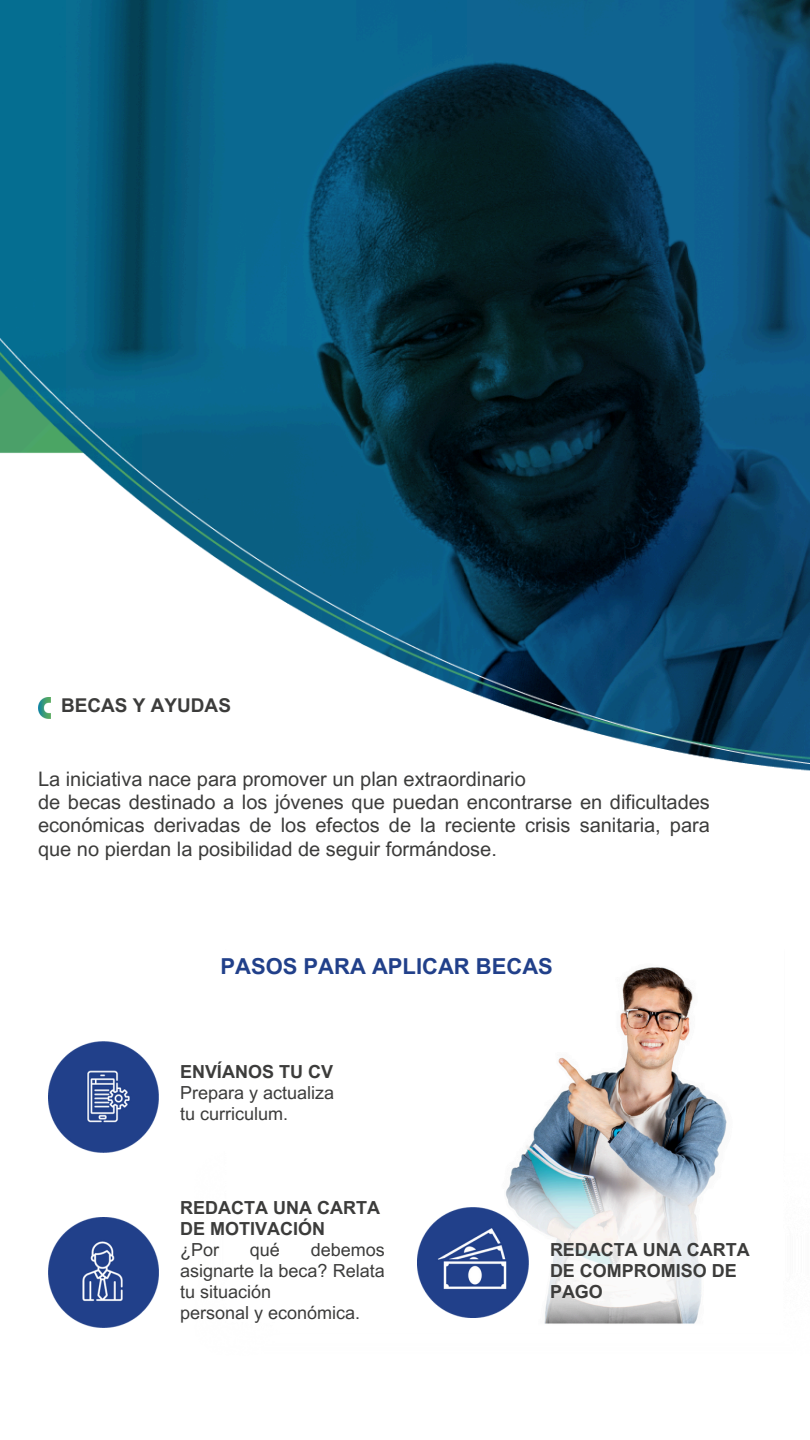
<style>
.page{position:relative;width:810px;height:1440px;background:#fff}
.page>*{position:absolute;margin:0;border:0;box-sizing:border-box;transform-origin:0 0}
.t1{font:700 22px "Arial MT Pro";color:#21408a}
.t2{font:20px/23.2px "Arial MT Pro";color:#3c3c3b}
.t3{font:700 19px "Arial MT Pro";color:#3c3c3b}
.t4{font:18px/21px "Arial MT Pro";color:#3c3c3b}
.t5{font:700 18px/21px "Arial MT Pro";color:#3c3c3b}
</style>
<div class="page">
<img style="left:0;top:0;width:810px;height:1283px">
<img style="left:194px;top:949px;width:616px;height:375px">
<img style="left:48px;top:1041px;width:110px;height:111px">
<img style="left:48px;top:1218px;width:110px;height:110px">
<img style="left:418px;top:1207px;width:110px;height:111px">
<img style="left:38px;top:697px;width:13px;height:21px">
<p class="t3" style="left:61px;top:699px;width:171px">BECAS Y AYUDAS</p>
<p class="t2" style="left:38px;top:770px;width:673px">La iniciativa nace para promover un plan extraordinario<br>de becas destinado a los jóvenes que puedan encontrarse en dificultades económicas derivadas de los efectos de la reciente crisis sanitaria, para que no pierdan la posibilidad de seguir formándose.</p>
<h1 class="t1" style="left:221px;top:958px;width:334px">PASOS PARA APLICAR BECAS</h1>
<p class="t5" style="left:180px;top:1064px;width:155px">ENVÍANOS TU CV</p>
<p class="t4" style="left:180px;top:1085px;width:156px">Prepara y actualiza tu curriculum.</p>
<p class="t5" style="left:180px;top:1199px;width:201px">REDACTA UNA CARTA<br>DE MOTIVACIÓN</p>
<p class="t4" style="left:180px;top:1241px;width:41px">¿Por</p>
<p class="t4" style="left:250px;top:1241px;width:32px">qué</p>
<p class="t4" style="left:180px;top:1241px;width:206px;text-indent:131px">debemos asignarte la beca? Relata tu situación<br>personal y económica.</p>
<p class="t5" style="left:550px;top:1241px;width:201px">REDACTA UNA CARTA<br>DE COMPROMISO DE<br>PAGO</p>
</div>
